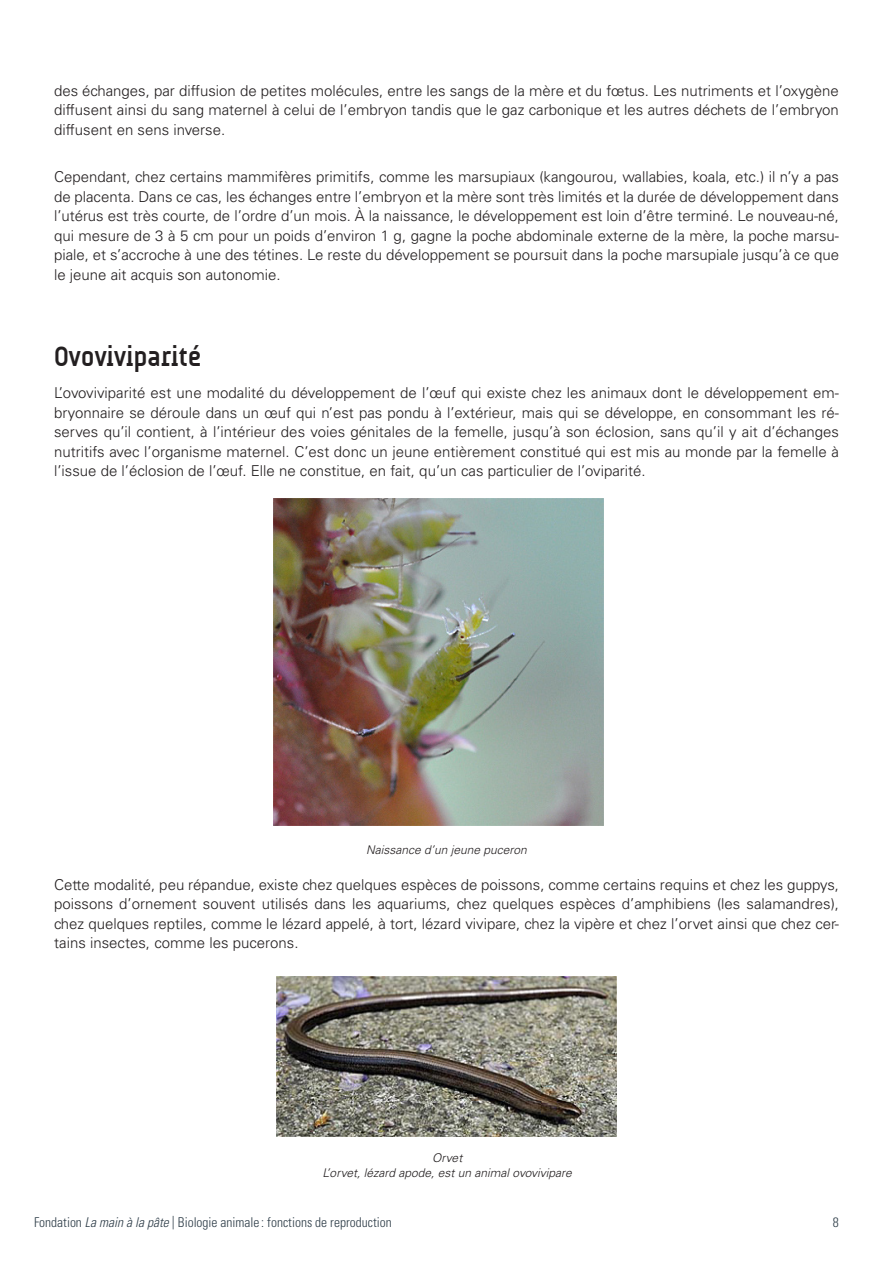
<style>
.page{position:relative;width:893px;height:1263px;background:#fff}
.page>*{position:absolute;margin:0;border:0;box-sizing:border-box;transform-origin:0 0}
.Sous_titre_1{font:700 28.5px "A Udimat";color:#231f20}
.Texte_justifié{font:300 15px/19.5px "Univers LT Std";color:#231f20;text-align:justify}
.t1{font:300 condensed 13.5px "Univers LT Std";color:#2e3d48}
.Légendes{font:italic 300 12px "Univers LT Std";color:#231f20}
.s1{font-style:italic}
</style>
<div class="page">
<img style="left:274px;top:499px;width:330px;height:326px">
<img style="left:277px;top:977px;width:339px;height:160px">
<p class="Texte_justifié" style="left:54px;top:81px;width:786px">des échanges, par diffusion de petites molécules, entre les sangs de la mère et du fœtus. Les nutriments et l’oxygène diffusent ainsi du sang maternel à celui de l’embryon tandis que le gaz carbonique et les autres déchets de l’embryon diffusent en sens inverse.</p>
<p class="Texte_justifié" style="left:54px;top:167px;width:787px">Cependant, chez certains mammifères primitifs, comme les marsupiaux (kangourou, wallabies, koala, etc.) il n’y a pas de placenta. Dans ce cas, les échanges entre l’embryon et la mère sont très limités et la durée de développement dans l’utérus est très courte, de l’ordre d’un mois. À la naissance, le développement est loin d’être terminé. Le nouveau-né, qui mesure de 3 à 5 cm pour un poids d’environ 1 g, gagne la poche abdominale externe de la mère, la poche marsu&shy;piale, et s’accroche à une des tétines. Le reste du développement se poursuit dans la poche marsupiale jusqu’à ce que le jeune ait acquis son autonomie.</p>
<p class="Sous_titre_1" style="left:54px;top:340px;width:149px">Ovoviviparité</p>
<p class="Texte_justifié" style="left:54px;top:383px;width:787px">L’ovoviviparité est une modalité du développement de l’œuf qui existe chez les animaux dont le développement em&shy;bryonnaire se déroule dans un œuf qui n’est pas pondu à l’extérieur, mais qui se développe, en consommant les ré&shy;serves qu’il contient, à l’intérieur des voies génitales de la femelle, jusqu’à son éclosion, sans qu’il y ait d’échanges nutritifs avec l’organisme maternel. C’est donc un jeune entièrement constitué qui est mis au monde par la femelle à l’issue de l’éclosion de l’œuf. Elle ne constitue, en fait, qu’un cas particulier de l’oviparité.</p>
<p class="Légendes" style="left:366px;top:842px;width:162px">Naissance d’un jeune puceron</p>
<p class="Texte_justifié" style="left:54px;top:875px;width:786px">Cette modalité, peu répandue, existe chez quelques espèces de poissons, comme certains requins et chez les guppys, poissons d’ornement souvent utilisés dans les aquariums, chez quelques espèces d’amphibiens (les salamandres), chez quelques reptiles, comme le lézard appelé, à tort, lézard vivipare, chez la vipère et chez l’orvet ainsi que chez cer&shy;tains insectes, comme les pucerons.</p>
<p class="Légendes" style="left:432px;top:1151px;width:32px">Orvet</p>
<p class="Légendes" style="left:322px;top:1165px;width:251px">L’orvet, lézard apode, est un animal ovovivipare</p>
<p class="t1" style="left:34px;top:1214px;width:359px">Fondation <span class="s1">La main à la pâte</span> | Biologie animale : fonctions de reproduction</p>
<p class="t1" style="left:833px;top:1214px;width:7px">8</p>
</div>
